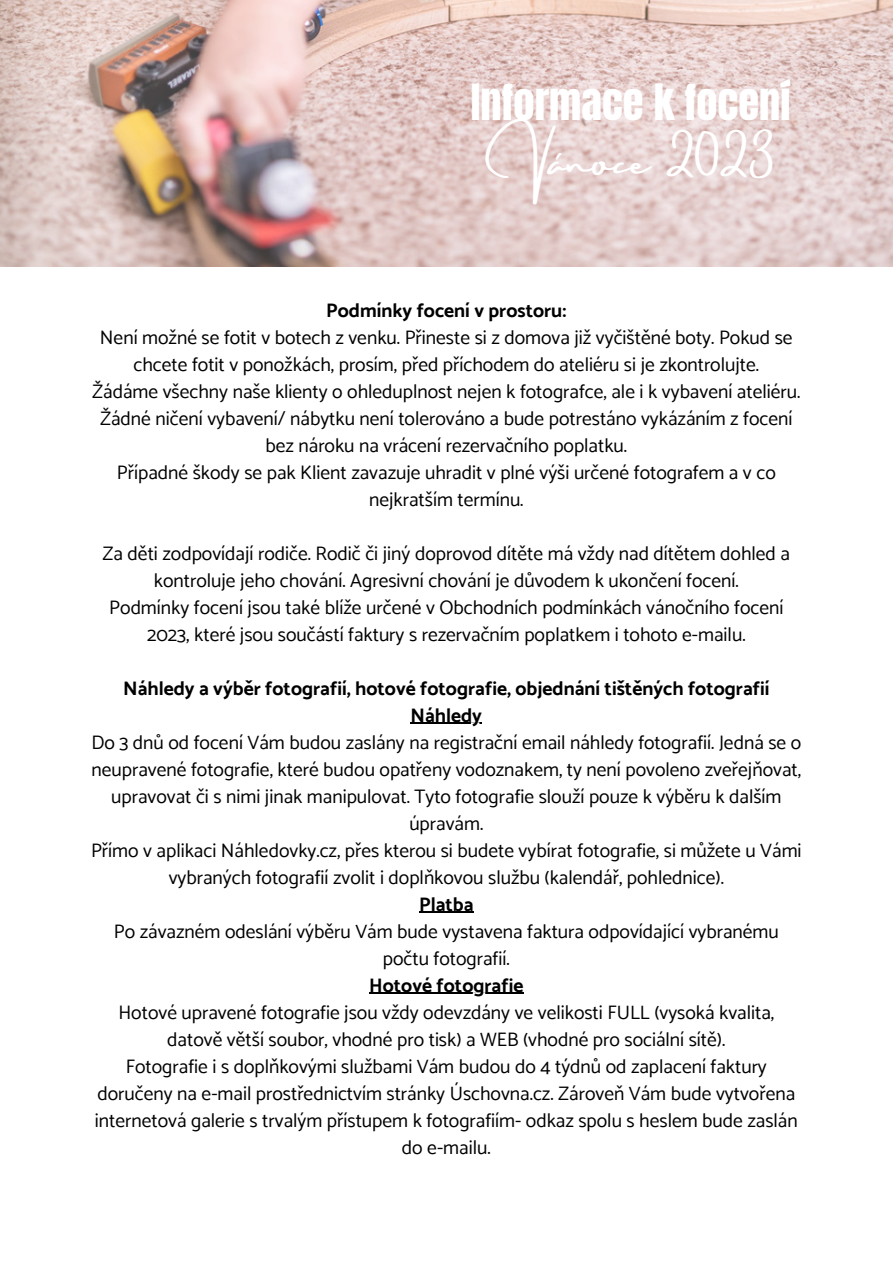
<style>
.page{position:relative;width:893px;height:1264px;background:#fff}
.page>*{position:absolute;margin:0;border:0;box-sizing:border-box;transform-origin:0 0}
.t1{font:42.45px "Anton";color:#fff}
.t2{font:42.45px "Amsterdam Three";color:#fff}
.t3{font:19.5px/27px "Catamaran";color:#000;text-align:center}
.t4{font:700 19.5px "Catamaran";color:#000}
</style>
<div class="page">
<img style="left:0;top:0;width:892px;height:266px">
<hr style="left:410px;top:722px;width:72px;height:2px;background:#000">
<hr style="left:419px;top:911px;width:54px;height:1px;background:#000">
<hr style="left:369px;top:992px;width:154px;height:1px;background:#000">
<p class="t1" style="left:470px;top:71px;width:321px">Informace k focení</p>
<p class="t2" style="left:488px;top:137px;width:286px">Vánoce 2023</p>
<p class="t4" style="left:326px;top:299px;width:241px">Podmínky focení v prostoru:</p>
<p class="t3" style="left:100px;top:323px;width:694px">Není možné se fotit v botech z venku. Přineste si z domova již vyčištěné boty. Pokud se chcete fotit v ponožkách, prosím, před příchodem do ateliéru si je zkontrolujte.</p>
<p class="t3" style="left:92px;top:377px;width:709px">Žádáme všechny naše klienty o ohleduplnost nejen k fotografce, ale i k vybavení ateliéru.<br>Žádné ničení vybavení/ nábytku není tolerováno a bude potrestáno vykázáním z focení bez nároku na vrácení rezervačního poplatku.</p>
<p class="t3" style="left:117px;top:458px;width:660px">Případné škody se pak Klient zavazuje uhradit v plné výši určené fotografem a v co nejkratším termínu.</p>
<p class="t3" style="left:103px;top:539px;width:688px">Za děti zodpovídají rodiče. Rodič či jiný doprovod dítěte má vždy nad dítětem dohled a kontroluje jeho chování. Agresivní chování je důvodem k ukončení focení.</p>
<p class="t3" style="left:109px;top:593px;width:675px">Podmínky focení jsou také blíže určené v Obchodních podmínkách vánočního focení<br>2023, které jsou součástí faktury s rezervačním poplatkem i tohoto e-mailu.</p>
<p class="t4" style="left:123px;top:676px;width:647px">Náhledy a výběr fotografií, hotové fotografie, objednání tištěných fotografií</p>
<p class="t4" style="left:410px;top:703px;width:73px">Náhledy</p>
<p class="t3" style="left:91px;top:728px;width:711px">Do 3 dnů od focení Vám budou zaslány na registrační email náhledy fotografií. Jedná se o neupravené fotografie, které budou opatřeny vodoznakem, ty není povoleno zveřejňovat, upravovat či s nimi jinak manipulovat. Tyto fotografie slouží pouze k výběru k dalším úpravám.</p>
<p class="t3" style="left:91px;top:836px;width:712px">Přímo v aplikaci Náhledovky.cz, přes kterou si budete vybírat fotografie, si můžete u Vámi vybraných fotografií zvolit i doplňkovou službu (kalendář, pohlednice).</p>
<p class="t4" style="left:419px;top:892px;width:56px">Platba</p>
<p class="t3" style="left:114px;top:917px;width:666px">Po závazném odeslání výběru Vám bude vystavena faktura odpovídající vybranému počtu fotografií.</p>
<p class="t4" style="left:369px;top:973px;width:156px">Hotové fotografie</p>
<p class="t3" style="left:118px;top:998px;width:657px">Hotové upravené fotografie jsou vždy odevzdány ve velikosti FULL (vysoká kvalita, datově větší soubor, vhodné pro tisk) a WEB (vhodné pro sociální sítě).</p>
<p class="t3" style="left:95px;top:1052px;width:704px">Fotografie i s doplňkovými službami Vám budou do 4 týdnů od zaplacení faktury doručeny na e-mail prostřednictvím stránky Úschovna.cz. Zároveň Vám bude vytvořena internetová galerie s trvalým přístupem k fotografiím- odkaz spolu s heslem bude zaslán do e-mailu.</p>
</div>
